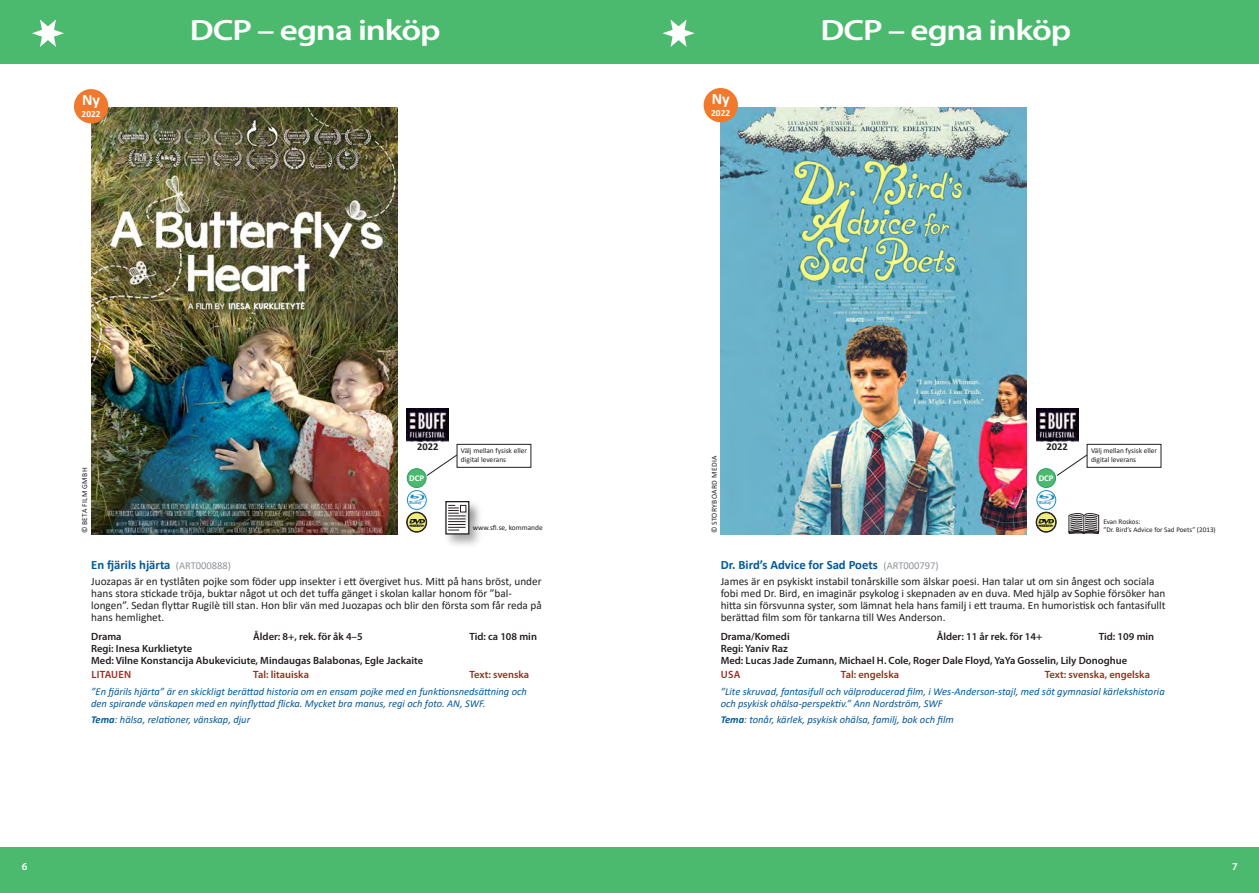
<style>
.page{position:relative;width:1259px;height:893px;background:#fff}
.page>*{position:absolute;margin:0;border:0;box-sizing:border-box;transform-origin:0 0}
.t1{font:600 29.4px "Myriad Pro";letter-spacing:-.03em;color:#fff;scale:1.19 1}
.t2{font:700 15.9px "Calibri";color:#fff}
.t3{font:700 12.75px "Calibri";color:#005a9c}
.t4{font:11.25px/12px "Calibri";color:#231f20}
.t5{font:italic 10.5px/12px "Calibri";color:#005a9c}
.t6{font:600 10.5px/12px "Myriad Pro";color:#231f20}
.t7{font:600 10.5px "Myriad Pro";color:#9d2c20}
.t8{font:700 10.5px "Calibri";color:#231f20}
.t9{font:600 10.5px "Myriad Pro";letter-spacing:.02em;color:#9d2c20}
.t10{font:600 10.5px "Myriad Pro";color:#fff}
.t11{font:700 9.3px "Calibri";color:#fff}
.t12{font:700 8.85px "Calibri";color:#fff}
.t13{font:7.65px "Calibri";letter-spacing:.04em;color:#231f20}
.t14{font:7.35px/9px "Calibri";color:#231f20}
.t15{font:7.2px/8.6px "Calibri";color:#231f20}
.t16{font:700 4.2px "Calibri";color:#1b8cc8}
.s1{font-weight:400;font-size:10.5px;color:#8f9399}
.s2{font-weight:700}
</style>
<div class="page">
<div style="left:0;top:0;width:629px;height:63px;background:#4bba6e"></div>
<div style="left:0;top:847px;width:629px;height:46px;background:#4bba6e"></div>
<div style="left:630px;top:847px;width:629px;height:46px;background:#4bba6e"></div>
<div style="left:630px;top:0;width:629px;height:63px;background:#4bba6e"></div>
<svg style="left:32px;top:19px;width:32px;height:28px"></svg>
<svg style="left:662px;top:19px;width:32px;height:28px"></svg>
<img style="left:1036px;top:409px;width:42px;height:33px">
<img style="left:720px;top:107px;width:307px;height:427px">
<div style="left:703px;top:88px;width:35px;height:34px;background:#f1792d;border-radius:50%"></div>
<div style="left:1036px;top:469px;width:19px;height:18px;background:#4bba6e;border-radius:50%"></div>
<div style="left:1036px;top:468px;width:20px;height:20px;border:1px solid #339e6d;border-radius:50%"></div>
<img style="left:1038px;top:495px;width:16px;height:6px">
<div style="left:1036px;top:490px;width:20px;height:20px;border:1px solid #1b8cc8;border-radius:50%"></div>
<svg style="left:1036px;top:512px;width:20px;height:20px"></svg>
<div style="left:1036px;top:512px;width:20px;height:20px;border:1px solid #231f20;border-radius:50%"></div>
<img style="left:1038px;top:519px;width:15px;height:7px">
<svg style="left:1068px;top:513px;width:31px;height:21px"></svg>
<img style="left:406px;top:409px;width:43px;height:33px">
<img style="left:91px;top:107px;width:306px;height:427px">
<div style="left:407px;top:469px;width:19px;height:18px;background:#4bba6e;border-radius:50%"></div>
<div style="left:407px;top:468px;width:19px;height:20px;border:1px solid #339e6d;border-radius:50%"></div>
<img style="left:409px;top:495px;width:16px;height:6px">
<div style="left:407px;top:490px;width:20px;height:20px;border:1px solid #1b8cc8;border-radius:50%"></div>
<svg style="left:407px;top:512px;width:19px;height:20px"></svg>
<div style="left:406px;top:512px;width:21px;height:20px;border:1px solid #231f20;border-radius:50%"></div>
<div style="left:407px;top:512px;width:19px;height:20px;border:1px solid #231f20;border-radius:50%"></div>
<img style="left:409px;top:519px;width:15px;height:7px">
<div style="left:74px;top:89px;width:34px;height:34px;background:#f1792d;border-radius:50%"></div>
<div style="left:443px;top:499px;width:40px;height:49px;background:#231f20;opacity:.38"></div>
<div style="left:446px;top:502px;width:23px;height:32px;background:#fff"></div>
<div style="left:445px;top:501px;width:24px;height:34px;border:1px solid #231f20"></div>
<div style="left:458px;top:503px;width:22px;height:23px;background:#231f20;opacity:.38"></div>
<div style="left:448px;top:503px;width:19px;height:16px;background:#231f20;opacity:.38"></div>
<div style="left:448px;top:513px;width:29px;height:17px;background:#231f20;opacity:.38"></div>
<div style="left:448px;top:506px;width:23px;height:16px;background:#231f20;opacity:.38"></div>
<div style="left:448px;top:509px;width:23px;height:15px;background:#231f20;opacity:.38"></div>
<div style="left:448px;top:511px;width:23px;height:16px;background:#231f20;opacity:.38"></div>
<div style="left:448px;top:516px;width:29px;height:17px;background:#231f20;opacity:.38"></div>
<div style="left:448px;top:519px;width:29px;height:17px;background:#231f20;opacity:.38"></div>
<div style="left:448px;top:522px;width:29px;height:17px;background:#231f20;opacity:.38"></div>
<div style="left:448px;top:525px;width:29px;height:17px;background:#231f20;opacity:.38"></div>
<div style="left:448px;top:528px;width:23px;height:16px;background:#231f20;opacity:.38"></div>
<svg style="left:448px;top:505px;width:17px;height:26px"></svg>
<svg style="left:426px;top:454px;width:31px;height:22px"></svg>
<div style="left:457px;top:444px;width:74px;height:24px;border:1px solid #231f20"></div>
<svg style="left:1056px;top:455px;width:30px;height:21px"></svg>
<div style="left:1086px;top:444px;width:75px;height:24px;border:1px solid #231f20"></div>
<h2 class="t2" style="left:82px;top:89px;width:19px">Ny</h2>
<p class="t11" style="left:82px;top:107px;width:20px">2022</p>
<h1 class="t1" style="left:190px;top:12px;width:212px">DCP – egna inköp</h1>
<h2 class="t2" style="left:712px;top:88px;width:19px">Ny</h2>
<p class="t11" style="left:711px;top:106px;width:20px">2022</p>
<h1 class="t1" style="left:820px;top:12px;width:212px">DCP – egna inköp</h1>
<p class="t13" style="left:79px;top:533px;width:67px;rotate:-90deg">© BETA FILM GMBH</p>
<p class="t8" style="left:417px;top:439px;width:23px">2022</p>
<p class="t12" style="left:409px;top:472px;width:16px">DCP</p>
<p class="t16" style="left:409px;top:500px;width:13px">BluRay</p>
<p class="t8" style="left:1046px;top:439px;width:23px">2022</p>
<p class="t14" style="left:461px;top:446px;width:68px">Välj mellan fysisk eller digital leverans</p>
<p class="t14" style="left:1091px;top:446px;width:68px">Välj mellan fysisk eller digital leverans</p>
<p class="t13" style="left:709px;top:533px;width:79px;rotate:-90deg">© STORYBOARD MEDIA</p>
<p class="t12" style="left:1038px;top:472px;width:16px">DCP</p>
<p class="t16" style="left:1039px;top:500px;width:13px">BluRay</p>
<p class="t15" style="left:1103px;top:517px;width:114px">Evan Roskos:<br>”Dr. Bird’s Advice for Sad Poets” (2013)</p>
<p class="t14" style="left:473px;top:523px;width:71px">www.sfi.se, kommande</p>
<p class="t3" style="left:91px;top:555px;width:141px">En fjärils hjärta <span class="s1">(ART000888)</span></p>
<p class="t4" style="left:91px;top:575px;width:452px">Juozapas är en tystlåten pojke som föder upp insekter i ett övergivet hus. Mitt på hans bröst, under hans stora stickade tröja, buktar något ut och det tuffa gänget i skolan kallar honom för ”bal&shy;longen”. Sedan flyttar Rugilè till stan. Hon blir vän med Juozapas och blir den första som får reda på hans hemlighet.</p>
<p class="t6" style="left:91px;top:630px;width:32px">Drama</p>
<p class="t6" style="left:253px;top:630px;width:111px">Ålder: 8+, rek. för åk 4–5</p>
<p class="t6" style="left:469px;top:630px;width:69px">Tid: ca 108 min</p>
<p class="t6" style="left:91px;top:642px;width:333px">Regi: Inesa Kurklietyte<br>Med: Vilne Konstancija Abukeviciute, Mindaugas Balabonas, Egle Jackaite</p>
<p class="t9" style="left:91px;top:668px;width:41px">LITAUEN</p>
<p class="t7" style="left:253px;top:668px;width:57px">Tal: litauiska</p>
<p class="t7" style="left:469px;top:668px;width:61px">Text: svenska</p>
<p class="t5" style="left:91px;top:685px;width:437px">”En fjärils hjärta” är en skickligt berättad historia om en ensam pojke med en funktionsnedsättning och den spirande vänskapen med en nyinflyttad flicka. Mycket bra manus, regi och foto. AN, SWF.</p>
<p class="t5" style="left:91px;top:713px;width:160px"><span class="s2">Tema</span>: hälsa, relationer, vänskap, djur</p>
<p class="t3" style="left:720px;top:555px;width:219px">Dr. Bird’s Advice for Sad Poets <span class="s1">(ART000797)</span></p>
<p class="t4" style="left:720px;top:575px;width:446px">James är en psykiskt instabil tonårskille som älskar poesi. Han talar ut om sin ångest och sociala fobi med Dr. Bird, en imaginär psykolog i skepnaden av en duva. Med hjälp av Sophie försöker han hitta sin försvunna syster, som lämnat hela hans familj i ett trauma. En humoristisk och fantasifullt berättad film som för tankarna till Wes Anderson.</p>
<p class="t6" style="left:720px;top:630px;width:71px">Drama/Komedi</p>
<p class="t6" style="left:937px;top:630px;width:107px">Ålder: 11 år rek. för 14+</p>
<p class="t6" style="left:1098px;top:630px;width:57px">Tid: 109 min</p>
<p class="t6" style="left:720px;top:642px;width:408px">Regi: Yaniv Raz<br>Med: Lucas Jade Zumann, Michael H. Cole, Roger Dale Floyd, YaYa Gosselin, Lily Donoghue</p>
<p class="t7" style="left:721px;top:668px;width:21px">USA</p>
<p class="t7" style="left:841px;top:668px;width:60px">Tal: engelska</p>
<p class="t7" style="left:1044px;top:668px;width:107px">Text: svenska, engelska</p>
<p class="t5" style="left:720px;top:685px;width:445px">”Lite skruvad, fantasifull och välproducerad film, i Wes-Anderson-stajl, med söt gymnasial kärlekshistoria och psykisk ohälsa-perspektiv.” Ann Nordström, SWF</p>
<p class="t5" style="left:720px;top:713px;width:234px"><span class="s2">Tema</span>: tonår, kärlek, psykisk ohälsa, familj, bok och film</p>
<p class="t10" style="left:22px;top:859px;width:7px">6</p>
<p class="t10" style="left:1232px;top:859px;width:7px">7</p>
</div>
